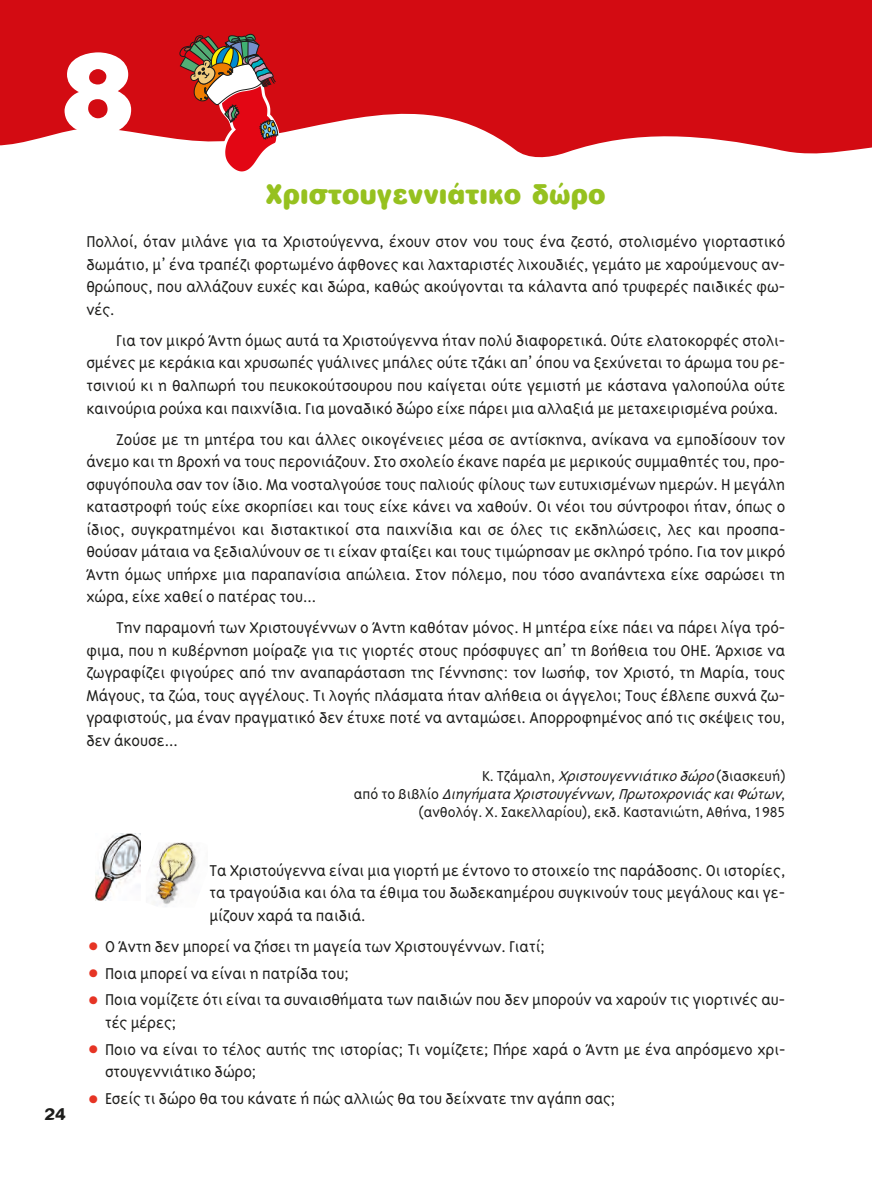
<style>
.page{position:relative;width:872px;height:1191px;background:#fff}
.page>*{position:absolute;margin:0;border:0;box-sizing:border-box;transform-origin:0 0}
.TITLOS_25_SMOOTH{font:800 27px "CF Smooth";color:#96c11f}
.KEIMENO{font:300 18px/22.5px "Triplex Sans OTGR";color:#1d1d1b;text-align:justify}
.KEIMENO_EXO{font:300 18px/22.5px "Triplex Sans OTGR";color:#1d1d1b;text-align:justify}
.YPOGRAFI{font:300 16.5px/18px "Triplex Sans OTGR";color:#1d1d1b;text-align:right}
.KEIMENO-2{font:16.5px "CF Milk";color:#1d1d1b;scale:1.2 1}
.s1{font-style:italic}
.s2{font-family:"UB Helvetica";font-weight:400;color:#e63424}
</style>
<div class="page">
<svg style="left:0;top:0;width:872px;height:158px;background:#d92c32"></svg>
<svg style="left:65px;top:52px;width:66px;height:83px"></svg>
<svg style="left:180px;top:34px;width:101px;height:138px"></svg>
<img style="left:95px;top:833px;width:45px;height:67px">
<img style="left:153px;top:842px;width:44px;height:65px">
<p class="KEIMENO-2" style="left:44px;top:1105px;width:19px">24</p>
<p class="TITLOS_25_SMOOTH" style="left:266px;top:177px;width:341px">Χριστουγεννιάτικο δώρο</p>
<p class="KEIMENO_EXO" style="left:86px;top:231px;width:700px">Πολλοί, όταν μιλάνε για τα Χριστούγεννα, έχουν στον νου τους ένα ζεστό, στολισμένο γιορταστικό δωμάτιο, μ’ ένα τραπέζι φορτωμένο άφθονες και λαχταριστές λιχουδιές, γεμάτο με χαρούμενους αν&shy;θρώπους, που αλλάζουν ευχές και δώρα, καθώς ακούγονται τα κάλαντα από τρυφερές παιδικές φω&shy;νές.</p>
<p class="KEIMENO" style="left:86px;top:329px;width:700px;text-indent:30px">Για τον μικρό Άντη όμως αυτά τα Χριστούγεννα ήταν πολύ διαφορετικά. Ούτε ελατοκορφές στολι&shy;σμένες με κεράκια και χρυσωπές γυάλινες μπάλες ούτε τζάκι απ’ όπου να ξεχύνεται το άρωμα του ρε&shy;τσινιού κι η θαλπωρή του πευκοκούτσουρου που καίγεται ούτε γεμιστή με κάστανα γαλοπούλα ούτε καινούρια ρούχα και παιχνίδια. Για μοναδικό δώρο είχε πάρει μια αλλαξιά με μεταχειρισμένα ρούχα.</p>
<p class="KEIMENO" style="left:86px;top:428px;width:700px;text-indent:30px">Ζούσε με τη μητέρα του και άλλες οικογένειες μέσα σε αντίσκηνα, ανίκανα να εμποδίσουν τον άνεμο και τη βροχή να τους περονιάζουν. Στο σχολείο έκανε παρέα με μερικούς συμμαθητές του, προ&shy;σφυγόπουλα σαν τον ίδιο. Μα νοσταλγούσε τους παλιούς φίλους των ευτυχισμένων ημερών. Η μεγάλη καταστροφή τούς είχε σκορπίσει και τους είχε κάνει να χαθούν. Οι νέοι του σύντροφοι ήταν, όπως ο ίδιος, συγκρατημένοι και διστακτικοί στα παιχνίδια και σε όλες τις εκδηλώσεις, λες και προσπα&shy;θούσαν μάταια να ξεδιαλύνουν σε τι είχαν φταίξει και τους τιμώρησαν με σκληρό τρόπο. Για τον μικρό Άντη όμως υπήρχε μια παραπανίσια απώλεια. Στον πόλεμο, που τόσο αναπάντεχα είχε σαρώσει τη χώρα, είχε χαθεί ο πατέρας του...</p>
<p class="KEIMENO" style="left:86px;top:616px;width:700px;text-indent:30px">Την παραμονή των Χριστουγέννων ο Άντη καθόταν μόνος. Η μητέρα είχε πάει να πάρει λίγα τρό&shy;φιμα, που η κυβέρνηση μοίραζε για τις γιορτές στους πρόσφυγες απ’ τη βοήθεια του ΟΗΕ. Άρχισε να ζωγραφίζει φιγούρες από την αναπαράσταση της Γέννησης: τον Ιωσήφ, τον Χριστό, τη Μαρία, τους Μάγους, τα ζώα, τους αγγέλους. Τι λογής πλάσματα ήταν αλήθεια οι άγγελοι; Τους έβλεπε συχνά ζω&shy;γραφιστούς, μα έναν πραγματικό δεν έτυχε ποτέ να ανταμώσει. Απορροφημένος από τις σκέψεις του, δεν άκουσε...</p>
<p class="YPOGRAFI" style="left:354px;top:766px;width:433px">Κ . Τ ζ ά μ αλ η , <span class="s1">Χριστουγεννιάτικοδώρο</span>( δ ι α σ κ ε υ ή )<br>α π ό τ ο β ι β λ ί ο <span class="s1">ΔιηγήματαΧριστουγέννων,ΠρωτοχρονιάςκαιΦώτων</span>, (ανθολόγ. Χ. Σακελλαρίου), εκδ. Καστανιώτη, Αθήνα, 1985</p>
<p class="KEIMENO_EXO" style="left:209px;top:859px;width:577px">Τα Χριστούγεννα είναι μια γιορτή με έντονο το στοιχείο της παράδοσης. Οι ιστορίες, τα τραγούδια και όλα τα έθιμα του δωδεκαημέρου συγκινούν τους μεγάλους και γε&shy;μίζουν χαρά τα παιδιά.</p>
<p class="KEIMENO_EXO" style="left:86px;top:935px;width:460px"><span class="s2">•</span> Ο Άντη δεν μπορεί να ζήσει τη μαγεία των Χριστουγέννων. Γιατί;</p>
<p class="KEIMENO_EXO" style="left:86px;top:961px;width:264px"><span class="s2">•</span> Ποια μπορεί να είναι η πατρίδα του;</p>
<p class="KEIMENO_EXO" style="left:105px;top:988px;width:681px;text-indent:-19px"><span class="s2">•</span> Ποια νομίζετε ότι είναι τα συναισθήματα των παιδιών που δεν μπορούν να χαρούν τις γιορτινές αυ&shy;τές μέρες;</p>
<p class="KEIMENO_EXO" style="left:105px;top:1037px;width:680px;text-indent:-19px"><span class="s2">•</span> Ποιο να είναι το τέλος αυτής της ιστορίας; Τι νομίζετε; Πήρε χαρά ο Άντη με ένα απρόσμενο χρι&shy;στουγεννιάτικο δώρο;</p>
<p class="KEIMENO_EXO" style="left:86px;top:1087px;width:530px"><span class="s2">•</span> Εσείς τι δώρο θα του κάνατε ή πώς αλλιώς θα του δείχνατε την αγάπη σας;</p>
</div>
